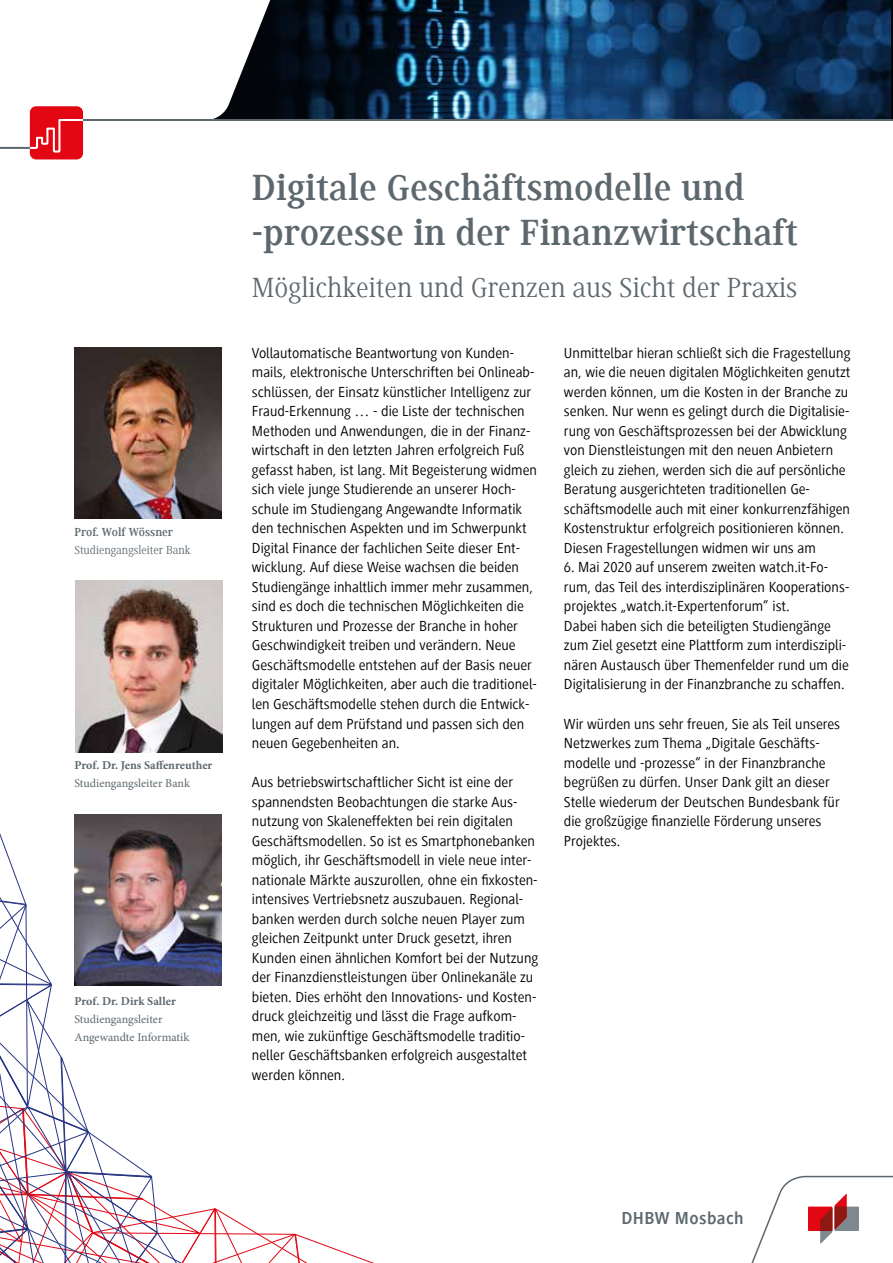
<style>
.page{position:relative;width:893px;height:1263px;background:#fff}
.page>*{position:absolute;margin:0;border:0;box-sizing:border-box;transform-origin:0 0}
.t1{font:700 37.5px/45px "Generis Serif Com";color:#5d686e}
.t2{font:28.5px "Generis Serif Com";color:#5d686e}
.t3{font:700 17.85px "Generis Sans Com";letter-spacing:.02em;color:#5d686e}
.t4{font:15px/19.5px "Generis Sans Com";color:#000}
.t5{font:12px/18px "Minion Pro";letter-spacing:-.005em;color:#5d686e}
.t6{font:700 12px "Minion Pro";color:#5d686e}
.t7{font:12px "Generis Serif Com";color:#5d686e}
.t8{font:700 12px "Generis Serif Com";color:#5d686e}
</style>
<div class="page">
<img style="left:282px;top:0;width:609px;height:119px">
<div style="left:30px;top:106px;width:53px;height:53px;background:#e30613;border-radius:6px"></div>
<svg style="left:0;top:0;width:282px;height:154px"></svg>
<hr style="left:83px;top:119px;width:810px;height:2px;background:#5d686e">
<hr style="left:0;top:147px;width:30px;height:2px;background:#5d686e">
<svg style="left:751px;top:1175px;width:142px;height:88px"></svg>
<svg style="left:0;top:730px;width:374px;height:533px"></svg>
<img style="left:74px;top:347px;width:147px;height:171px">
<img style="left:75px;top:581px;width:147px;height:171px">
<img style="left:74px;top:814px;width:147px;height:172px">
<p class="t8" style="left:74px;top:526px;width:100px">Prof. Wolf Wössner</p>
<p class="t7" style="left:74px;top:544px;width:118px">Studiengangsleiter Bank</p>
<p class="t6" style="left:74px;top:757px;width:139px">Prof. Dr. Jens Saffenreuther</p>
<p class="t5" style="left:74px;top:774px;width:117px">Studiengangsleiter Bank</p>
<p class="t6" style="left:74px;top:993px;width:103px">Prof. Dr. Dirk Saller</p>
<p class="t5" style="left:74px;top:1010px;width:117px">Studiengangsleiter<br>Angewandte Informatik</p>
<h1 class="t1" style="left:252px;top:165px;width:547px">Digitale Geschäftsmodelle und -prozesse in der Finanzwirtschaft</h1>
<h2 class="t2" style="left:252px;top:272px;width:547px">Möglichkeiten und Grenzen aus Sicht der Praxis</h2>
<p class="t4" style="left:252px;top:343px;width:287px">Vollautomatische Beantwortung von Kunden&shy;mails, elektronische Unterschriften bei Onlineab&shy;schlüssen, der Einsatz künstlicher Intelligenz zur Fraud-Erkennung … - die Liste der technischen Methoden und Anwendungen, die in der Finanz&shy;wirtschaft in den letzten Jahren erfolgreich Fuß gefasst haben, ist lang. Mit Begeisterung widmen sich viele junge Studierende an unserer Hoch&shy;schule im Studiengang Angewandte Informatik den technischen Aspekten und im Schwerpunkt Digital Finance der fachlichen Seite dieser Ent&shy;wicklung. Auf diese Weise wachsen die beiden Studiengänge inhaltlich immer mehr zusammen, sind es doch die technischen Möglichkeiten die Strukturen und Prozesse der Branche in hoher Geschwindigkeit treiben und verändern. Neue Geschäftsmodelle entstehen auf der Basis neuer digitaler Möglichkeiten, aber auch die traditionel&shy;len Geschäftsmodelle stehen durch die Entwick&shy;lungen auf dem Prüfstand und passen sich den neuen Gegebenheiten an.</p>
<p class="t4" style="left:252px;top:772px;width:288px">Aus betriebswirtschaftlicher Sicht ist eine der spannendsten Beobachtungen die starke Aus&shy;nutzung von Skaleneffekten bei rein digitalen Geschäftsmodellen. So ist es Smartphonebanken möglich, ihr Geschäftsmodell in viele neue inter&shy;nationale Märkte auszurollen, ohne ein fixkosten&shy;intensives Vertriebsnetz auszubauen. Regional&shy;banken werden durch solche neuen Player zum gleichen Zeitpunkt unter Druck gesetzt, ihren Kunden einen ähnlichen Komfort bei der Nutzung der Finanzdienstleistungen über Onlinekanäle zu bieten. Dies erhöht den Innovations- und Kosten&shy;druck gleichzeitig und lässt die Frage aufkom&shy;men, wie zukünftige Geschäftsmodelle traditio&shy;neller Geschäftsbanken erfolgreich ausgestaltet werden können.</p>
<p class="t4" style="left:564px;top:343px;width:288px">Unmittelbar hieran schließt sich die Fragestellung an, wie die neuen digitalen Möglichkeiten genutzt werden können, um die Kosten in der Branche zu senken. Nur wenn es gelingt durch die Digitalisie&shy;rung von Geschäftsprozessen bei der Abwicklung von Dienstleistungen mit den neuen Anbietern gleich zu ziehen, werden sich die auf persönliche Beratung ausgerichteten traditionellen Ge&shy;schäftsmodelle auch mit einer konkurrenzfähigen Kostenstruktur erfolgreich positionieren können.<br>Diesen Fragestellungen widmen wir uns am</p>
<p class="t4" style="left:564px;top:558px;width:287px">6. Mai 2020 auf unserem zweiten watch.it-Fo&shy;rum, das Teil des interdisziplinären Kooperations&shy;projektes „watch.it-Expertenforum“ ist.<br>Dabei haben sich die beteiligten Studiengänge zum Ziel gesetzt eine Plattform zum interdiszipli&shy;nären Austausch über Themenfelder rund um die Digitalisierung in der Finanzbranche zu schaffen.</p>
<p class="t4" style="left:564px;top:714px;width:278px">Wir würden uns sehr freuen, Sie als Teil unseres Netzwerkes zum Thema „Digitale Geschäfts&shy;modelle und -prozesse“ in der Finanzbranche begrüßen zu dürfen. Unser Dank gilt an dieser Stelle wiederum der Deutschen Bundesbank für die großzügige finanzielle Förderung unseres Projektes.</p>
<p class="t3" style="left:621px;top:1208px;width:124px">DHBW Mosbach</p>
</div>
